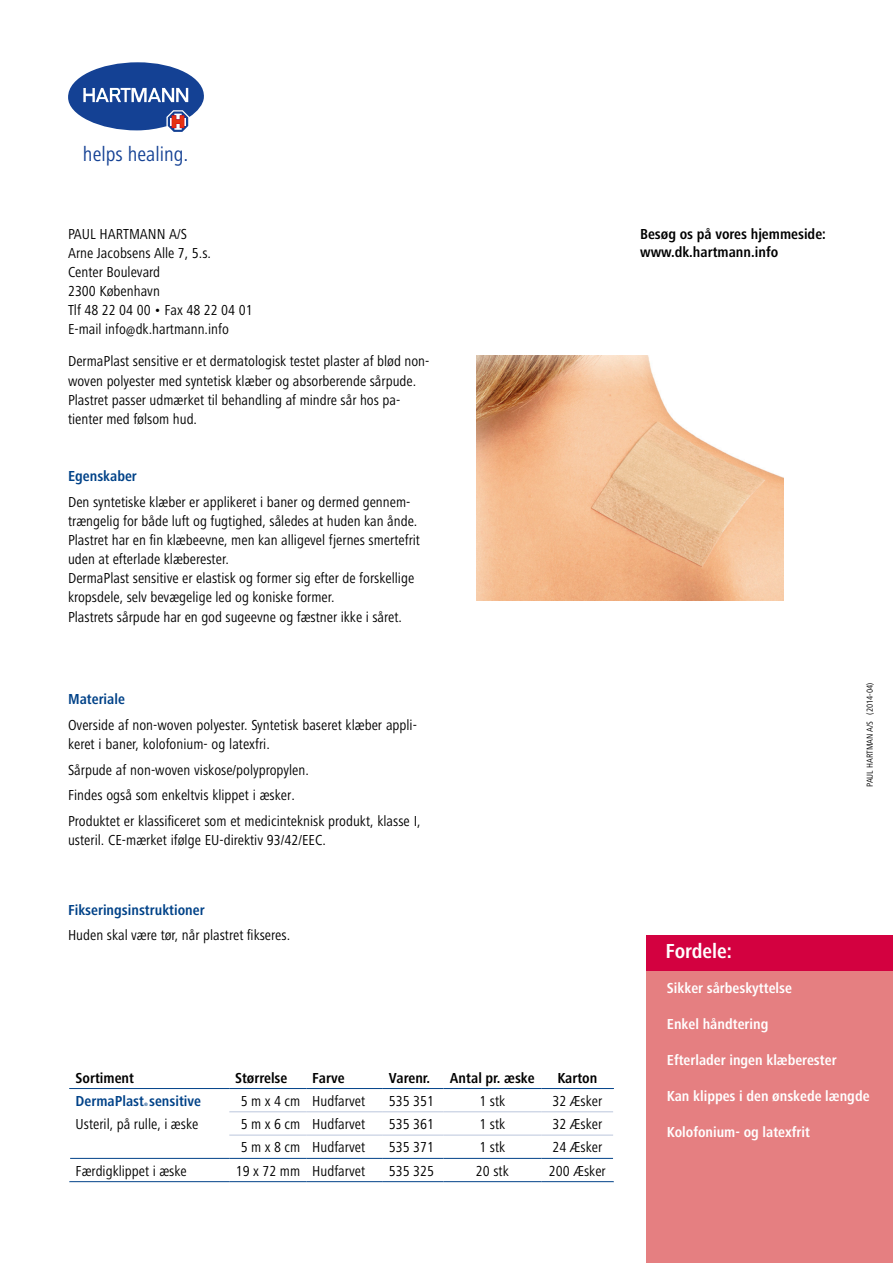
<style>
.page{position:relative;width:893px;height:1263px;background:#fff}
.page>*{position:absolute;margin:0;border:0;box-sizing:border-box;transform-origin:0 0}
.t1{font:condensed 21px "Frutiger Next LTCE";color:#144194}
.t2{font:700 condensed 21px "Frutiger Next LTCE";color:#fff}
.subs{font:condensed 15px/19.2px "Frutiger Next LTCE";color:#000}
.t3{font:700 condensed 15px "Frutiger Next LTCE";color:#fff}
.t4{font:700 condensed 15px/18px "Frutiger Next LTCE";color:#000}
.t5{font:700 condensed 15px "Frutiger Next LTCE";color:#004288}
.t6{font:condensed 9px "Frutiger Next LTCE";color:#000}
.t7{font:700 condensed 4.95px "Frutiger Next LTCE";color:#004288}
</style>
<div class="page">
<div style="left:647px;top:970px;width:246px;height:293px;background:#e57f81"></div>
<div style="left:646px;top:935px;width:247px;height:36px;background:#d30140"></div>
<svg style="left:68px;top:62px;width:136px;height:70px"></svg>
<svg style="left:70px;top:1112px;width:543px;height:46px"></svg>
<hr style="left:69px;top:1088px;width:160px;height:1px;background:#004288">
<hr style="left:229px;top:1088px;width:77px;height:1px;background:#004288">
<hr style="left:306px;top:1088px;width:77px;height:1px;background:#004288">
<hr style="left:383px;top:1088px;width:60px;height:1px;background:#004288">
<hr style="left:443px;top:1088px;width:98px;height:1px;background:#004288">
<hr style="left:541px;top:1088px;width:73px;height:1px;background:#004288">
<hr style="left:70px;top:1158px;width:159px;height:1px;background:#004288">
<hr style="left:229px;top:1158px;width:77px;height:1px;background:#004288">
<hr style="left:306px;top:1158px;width:77px;height:1px;background:#004288">
<hr style="left:383px;top:1158px;width:60px;height:1px;background:#004288">
<hr style="left:443px;top:1158px;width:98px;height:1px;background:#004288">
<hr style="left:541px;top:1158px;width:72px;height:1px;background:#004288">
<hr style="left:69px;top:1181px;width:160px;height:1px;background:#004288">
<hr style="left:229px;top:1181px;width:77px;height:1px;background:#004288">
<hr style="left:306px;top:1181px;width:77px;height:1px;background:#004288">
<hr style="left:383px;top:1181px;width:60px;height:1px;background:#004288">
<hr style="left:443px;top:1181px;width:98px;height:1px;background:#004288">
<hr style="left:541px;top:1181px;width:73px;height:1px;background:#004288">
<hr style="left:229px;top:1111px;width:77px;height:1px;background:#bbc7dc">
<hr style="left:306px;top:1111px;width:77px;height:1px;background:#bbc7dc">
<hr style="left:383px;top:1111px;width:60px;height:1px;background:#bbc7dc">
<hr style="left:443px;top:1111px;width:98px;height:1px;background:#bbc7dc">
<hr style="left:541px;top:1111px;width:72px;height:1px;background:#bbc7dc">
<hr style="left:229px;top:1135px;width:77px;height:1px;background:#bbc7dc">
<hr style="left:306px;top:1135px;width:77px;height:1px;background:#bbc7dc">
<hr style="left:383px;top:1135px;width:60px;height:1px;background:#bbc7dc">
<hr style="left:443px;top:1135px;width:98px;height:1px;background:#bbc7dc">
<hr style="left:541px;top:1135px;width:72px;height:1px;background:#bbc7dc">
<hr style="left:69px;top:1135px;width:160px;height:1px;background:#fff">
<img style="left:477px;top:355px;width:306px;height:245px">
<h1 class="t1" style="left:83px;top:143px;width:107px">helps healing.</h1>
<p class="subs" style="left:68px;top:224px;width:186px">PAUL HARTMANN A/S<br>Arne Jacobsens Alle 7, 5.s.<br>Center Boulevard<br>2300 København<br>Tlf 48 22 04 00 • Fax 48 22 04 01<br>E-mail info@dk.hartmann.info</p>
<p class="t4" style="left:640px;top:225px;width:187px">Besøg os på vores hjemmeside: www.dk.hartmann.info</p>
<p class="subs" style="left:68px;top:352px;width:363px">DermaPlast sensitive er et dermatologisk testet plaster af blød non&shy;woven polyester med syntetisk klæber og absorberende sårpude.</p>
<p class="subs" style="left:68px;top:390px;width:334px">Plastret passer udmærket til behandling af mindre sår hos pa&shy;tienter med følsom hud.</p>
<p class="t5" style="left:68px;top:468px;width:70px">Egenskaber</p>
<p class="subs" style="left:68px;top:492px;width:351px">Den syntetiske klæber er applikeret i baner og dermed gennem&shy;trængelig for både luft og fugtighed, således at huden kan ånde.</p>
<p class="subs" style="left:68px;top:530px;width:354px">Plastret har en fin klæbeevne, men kan alligevel fjernes smertefrit uden at efterlade klæberester.</p>
<p class="subs" style="left:68px;top:569px;width:348px">DermaPlast sensitive er elastisk og former sig efter de forskellige kropsdele, selv bevægelige led og koniske former.</p>
<p class="subs" style="left:68px;top:607px;width:335px">Plastrets sårpude har en god sugeevne og fæstner ikke i såret.</p>
<p class="t5" style="left:68px;top:691px;width:58px">Materiale</p>
<p class="subs" style="left:68px;top:715px;width:350px">Overside af non-woven polyester. Syntetisk baseret klæber appli&shy;keret i baner, kolofonium- og latexfri.</p>
<p class="subs" style="left:68px;top:760px;width:242px">Sårpude af non-woven viskose/polypropylen.</p>
<p class="subs" style="left:68px;top:786px;width:228px">Findes også som enkeltvis klippet i æsker.</p>
<p class="subs" style="left:68px;top:811px;width:354px">Produktet er klassificeret som et medicinteknisk produkt, klasse I, usteril. CE-mærket ifølge EU-direktiv 93/42/EEC.</p>
<p class="t5" style="left:68px;top:901px;width:138px">Fikseringsinstruktioner</p>
<p class="subs" style="left:68px;top:926px;width:224px">Huden skal være tør, når plastret fikseres.</p>
<p class="t4" style="left:76px;top:1069px;width:60px">Sortiment</p>
<p class="t4" style="left:235px;top:1069px;width:54px">Størrelse</p>
<p class="t4" style="left:312px;top:1069px;width:34px">Farve</p>
<p class="t4" style="left:389px;top:1069px;width:43px">Varenr.</p>
<p class="t4" style="left:450px;top:1069px;width:86px">Antal pr. æske</p>
<p class="t4" style="left:557px;top:1069px;width:42px">Karton</p>
<p class="t5" style="left:76px;top:1092px;width:127px">DermaPlast sensitive</p>
<p class="t7" style="left:144px;top:1101px;width:5px">®</p>
<p class="subs" style="left:241px;top:1091px;width:61px">5 m x 4 cm</p>
<p class="subs" style="left:312px;top:1091px;width:54px">Hudfarvet</p>
<p class="subs" style="left:389px;top:1091px;width:47px">535 351</p>
<p class="subs" style="left:479px;top:1091px;width:27px">1 stk</p>
<p class="subs" style="left:552px;top:1091px;width:51px">32 Æsker</p>
<p class="subs" style="left:76px;top:1114px;width:124px">Usteril, på rulle, i æske</p>
<p class="subs" style="left:241px;top:1114px;width:61px">5 m x 6 cm</p>
<p class="subs" style="left:312px;top:1114px;width:54px">Hudfarvet</p>
<p class="subs" style="left:389px;top:1114px;width:47px">535 361</p>
<p class="subs" style="left:479px;top:1114px;width:27px">1 stk</p>
<p class="subs" style="left:552px;top:1114px;width:51px">32 Æsker</p>
<p class="subs" style="left:241px;top:1138px;width:61px">5 m x 8 cm</p>
<p class="subs" style="left:312px;top:1138px;width:54px">Hudfarvet</p>
<p class="subs" style="left:389px;top:1138px;width:47px">535 371</p>
<p class="subs" style="left:479px;top:1138px;width:27px">1 stk</p>
<p class="subs" style="left:552px;top:1138px;width:51px">24 Æsker</p>
<p class="subs" style="left:76px;top:1161px;width:113px">Færdigklippet i æske</p>
<p class="subs" style="left:236px;top:1161px;width:66px">19 x 72 mm</p>
<p class="subs" style="left:312px;top:1161px;width:54px">Hudfarvet</p>
<p class="subs" style="left:389px;top:1161px;width:47px">535 325</p>
<p class="subs" style="left:476px;top:1161px;width:34px">20 stk</p>
<p class="subs" style="left:549px;top:1161px;width:58px">200 Æsker</p>
<p class="t6" style="left:865px;top:787px;width:106px;rotate:-90deg">PAUL HARTMAN A/S (2014-04)</p>
<p class="t2" style="left:665px;top:939px;width:68px">Fordele:</p>
<p class="t3" style="left:667px;top:980px;width:127px">Sikker sårbeskyttelse</p>
<p class="t3" style="left:667px;top:1016px;width:103px">Enkel håndtering</p>
<p class="t3" style="left:667px;top:1052px;width:171px">Efterlader ingen klæberester</p>
<p class="t3" style="left:667px;top:1088px;width:204px">Kan klippes i den ønskede længde</p>
<p class="t3" style="left:667px;top:1124px;width:145px">Kolofonium- og latexfrit</p>
</div>
